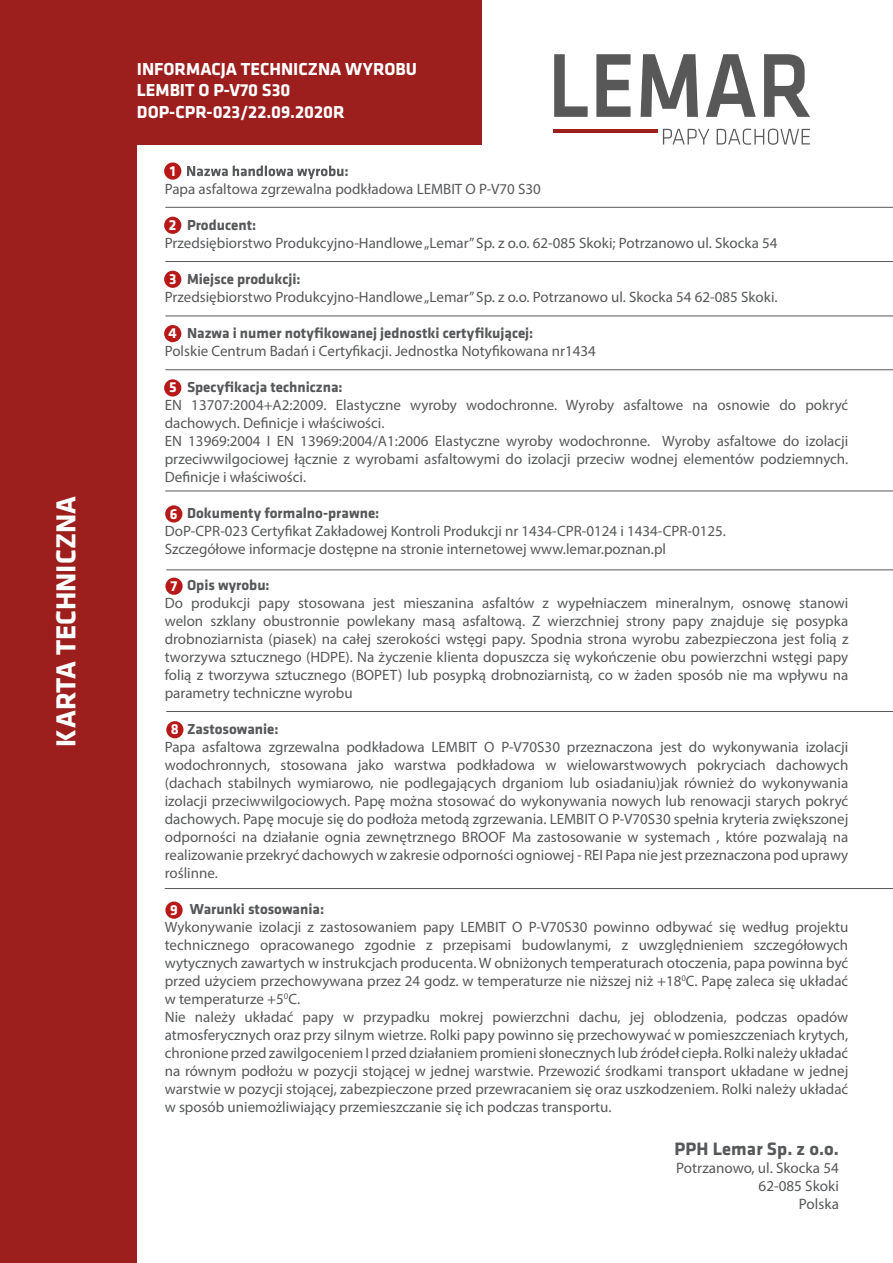
<style>
.page{position:relative;width:893px;height:1263px;background:#fff}
.page>*{position:absolute;margin:0;border:0;box-sizing:border-box;transform-origin:0 0}
.t1{font:700 28.5px "Klavika";color:#fff}
.t2{font:700 18.6px "Klavika";letter-spacing:.005em;color:#57585a}
.t3{font:700 18px "Klavika";color:#fff}
.t4{font:15.15px "Myriad Pro";color:#57585a}
.t5{font:15px/18px "Myriad Pro";color:#57585a;text-align:justify}
.t6{font:700 15px "Klavika";color:#57585a}
.t7{font:700 15px "Klavika";color:#fff}
</style>
<div class="page">
<div style="left:0;top:0;width:482px;height:145px;background:#9c1f1e"></div>
<div style="left:0;top:0;width:137px;height:1263px;background:#9c1f1e"></div>
<svg style="left:554px;top:54px;width:256px;height:63px"></svg>
<svg style="left:554px;top:129px;width:104px;height:3px"></svg>
<svg style="left:663px;top:129px;width:147px;height:16px"></svg>
<svg style="left:187px;top:165px;width:161px;height:14px"></svg>
<div style="left:164px;top:162px;width:17px;height:18px;background:#b71918;border-radius:50%"></div>
<div style="left:164px;top:217px;width:17px;height:17px;background:#b71918;border-radius:50%"></div>
<div style="left:164px;top:271px;width:17px;height:17px;background:#b71918;border-radius:50%"></div>
<div style="left:164px;top:325px;width:17px;height:17px;background:#b71918;border-radius:50%"></div>
<div style="left:164px;top:379px;width:17px;height:17px;background:#b71918;border-radius:50%"></div>
<div style="left:165px;top:505px;width:17px;height:17px;background:#b71918;border-radius:50%"></div>
<div style="left:165px;top:578px;width:18px;height:17px;background:#b71918;border-radius:50%"></div>
<div style="left:166px;top:721px;width:17px;height:17px;background:#b71918;border-radius:50%"></div>
<div style="left:165px;top:901px;width:18px;height:18px;background:#b71918;border-radius:50%"></div>
<hr style="left:165px;top:207px;width:728px;height:1px;background:#57585a">
<hr style="left:165px;top:261px;width:728px;height:1px;background:#57585a">
<hr style="left:165px;top:316px;width:728px;height:1px;background:#57585a">
<hr style="left:165px;top:369px;width:728px;height:1px;background:#57585a">
<hr style="left:165px;top:491px;width:728px;height:1px;background:#57585a">
<hr style="left:166px;top:570px;width:727px;height:1px;background:#57585a">
<hr style="left:166px;top:711px;width:727px;height:1px;background:#57585a">
<hr style="left:165px;top:888px;width:728px;height:1px;background:#57585a">
<p class="t1" style="left:50px;top:747px;width:252px;rotate:-90deg">KARTA TECHNICZNA</p>
<p class="t3" style="left:137px;top:59px;width:282px">INFORMACJA TECHNICZNA WYROBU</p>
<p class="t3" style="left:137px;top:81px;width:155px">LEMBIT O P-V70 S30</p>
<p class="t3" style="left:137px;top:102px;width:209px">DOP-CPR-023/22.09.2020R</p>
<p class="t7" style="left:170px;top:162px;width:7px">1</p>
<p class="t5" style="left:165px;top:180px;width:378px">Papa asfaltowa zgrzewalna podkładowa LEMBIT O P-V70 S30</p>
<p class="t6" style="left:187px;top:217px;width:71px">Producent:</p>
<p class="t5" style="left:165px;top:234px;width:614px">Przedsiębiorstwo Produkcyjno-Handlowe „Lemar” Sp. z o.o. 62-085 Skoki; Potrzanowo ul. Skocka 54</p>
<p class="t6" style="left:187px;top:271px;width:115px">Miejsce produkcji:</p>
<p class="t5" style="left:165px;top:288px;width:614px">Przedsiębiorstwo Produkcyjno-Handlowe „Lemar” Sp. z o.o. Potrzanowo ul. Skocka 54 62-085 Skoki.</p>
<p class="t6" style="left:187px;top:325px;width:348px">Nazwa i numer notyfikowanej jednostki certyfikującej:</p>
<p class="t5" style="left:165px;top:342px;width:433px">Polskie Centrum Badań i Certyfikacji. Jednostka Notyfikowana nr1434</p>
<p class="t6" style="left:187px;top:379px;width:157px">Specyfikacja techniczna:</p>
<p class="t5" style="left:165px;top:396px;width:685px">EN 13707:2004+A2:2009. Elastyczne wyroby wodochronne. Wyroby asfaltowe na osnowie do pokryć dachowych. Definicje i właściwości.</p>
<p class="t5" style="left:165px;top:432px;width:685px">EN 13969:2004 I EN 13969:2004/A1:2006 Elastyczne wyroby wodochronne. Wyroby asfaltowe do izolacji przeciwwilgociowej łącznie z wyrobami asfaltowymi do izolacji przeciw wodnej elementów podziemnych.<br>Definicje i właściwości.</p>
<p class="t6" style="left:187px;top:505px;width:194px">Dokumenty formalno-prawne:</p>
<p class="t5" style="left:165px;top:522px;width:563px">DoP-CPR-023 Certyfikat Zakładowej Kontroli Produkcji nr 1434-CPR-0124 i 1434-CPR-0125.</p>
<p class="t5" style="left:165px;top:540px;width:503px">Szczegółowe informacje dostępne na stronie internetowej www.lemar.poznan.pl</p>
<p class="t6" style="left:187px;top:577px;width:84px">Opis wyrobu:</p>
<p class="t5" style="left:165px;top:594px;width:685px">Do produkcji papy stosowana jest mieszanina asfaltów z wypełniaczem mineralnym, osnowę stanowi welon szklany obustronnie powlekany masą asfaltową. Z wierzchniej strony papy znajduje się posypka drobnoziarnista (piasek) na całej szerokości wstęgi papy. Spodnia strona wyrobu zabezpieczona jest folią z tworzywa sztucznego (HDPE). Na życzenie klienta dopuszcza się wykończenie obu powierzchni wstęgi papy folią z tworzywa sztucznego (BOPET) lub posypką drobnoziarnistą, co w żaden sposób nie ma wpływu na parametry techniczne wyrobu</p>
<p class="t6" style="left:187px;top:721px;width:93px">Zastosowanie:</p>
<p class="t5" style="left:165px;top:738px;width:685px">Papa asfaltowa zgrzewalna podkładowa LEMBIT O P-V70S30 przeznaczona jest do wykonywania izolacji wodochronnych, stosowana jako warstwa podkładowa w wielowarstwowych pokryciach dachowych (dachach stabilnych wymiarowo, nie podlegających drganiom lub osiadaniu)jak również do wykonywania izolacji przeciwwilgociowych. Papę można stosować do wykonywania nowych lub renowacji starych pokryć dachowych. Papę mocuje się do podłoża metodą zgrzewania. LEMBIT O P-V70S30 spełnia kryteria zwiększonej odporności na działanie ognia zewnętrznego BROOF Ma zastosowanie w systemach , które pozwalają na realizowanie przekryć dachowych w zakresie odporności ogniowej - REI Papa nie jest przeznaczona pod uprawy roślinne.</p>
<p class="t6" style="left:190px;top:901px;width:136px">Warunki stosowania:</p>
<p class="t5" style="left:165px;top:918px;width:685px">Wykonywanie izolacji z zastosowaniem papy LEMBIT O P-V70S30 powinno odbywać się według projektu technicznego opracowanego zgodnie z przepisami budowlanymi, z uwzględnieniem szczegółowych wytycznych zawartych w instrukcjach producenta. W obniżonych temperaturach otoczenia, papa powinna być przed użyciem przechowywana przez 24 godz. w temperaturze nie niższej niż +18<sup>0</sup>C. Papę zaleca się układać w temperaturze +5<sup>0</sup>C.</p>
<p class="t5" style="left:165px;top:1008px;width:685px">Nie należy układać papy w przypadku mokrej powierzchni dachu, jej oblodzenia, podczas opadów atmosferycznych oraz przy silnym wietrze. Rolki papy powinno się przechowywać w pomieszczeniach krytych, chronione przed zawilgoceniem I przed działaniem promieni słonecznych lub źródeł ciepła. Rolki należy układać</p>
<p class="t5" style="left:165px;top:1062px;width:685px">na równym podłożu w pozycji stojącej w jednej warstwie. Przewozić środkami transport układane w jednej warstwie w pozycji stojącej, zabezpieczone przed przewracaniem się oraz uszkodzeniem. Rolki należy układać w sposób uniemożliwiający przemieszczanie się ich podczas transportu.</p>
<p class="t7" style="left:169px;top:217px;width:9px">2</p>
<p class="t7" style="left:169px;top:271px;width:9px">3</p>
<p class="t7" style="left:169px;top:325px;width:10px">4</p>
<p class="t7" style="left:169px;top:379px;width:9px">5</p>
<p class="t7" style="left:170px;top:505px;width:9px">6</p>
<p class="t7" style="left:171px;top:578px;width:8px">7</p>
<p class="t7" style="left:171px;top:721px;width:10px">8</p>
<p class="t7" style="left:170px;top:901px;width:9px">9</p>
<p class="t2" style="left:674px;top:1138px;width:166px">PPH Lemar Sp. z o.o.</p>
<p class="t4" style="left:676px;top:1158px;width:164px">Potrzanowo, ul. Skocka 54</p>
<p class="t4" style="left:759px;top:1177px;width:82px">62-085 Skoki</p>
<p class="t4" style="left:799px;top:1195px;width:42px">Polska</p>
</div>
